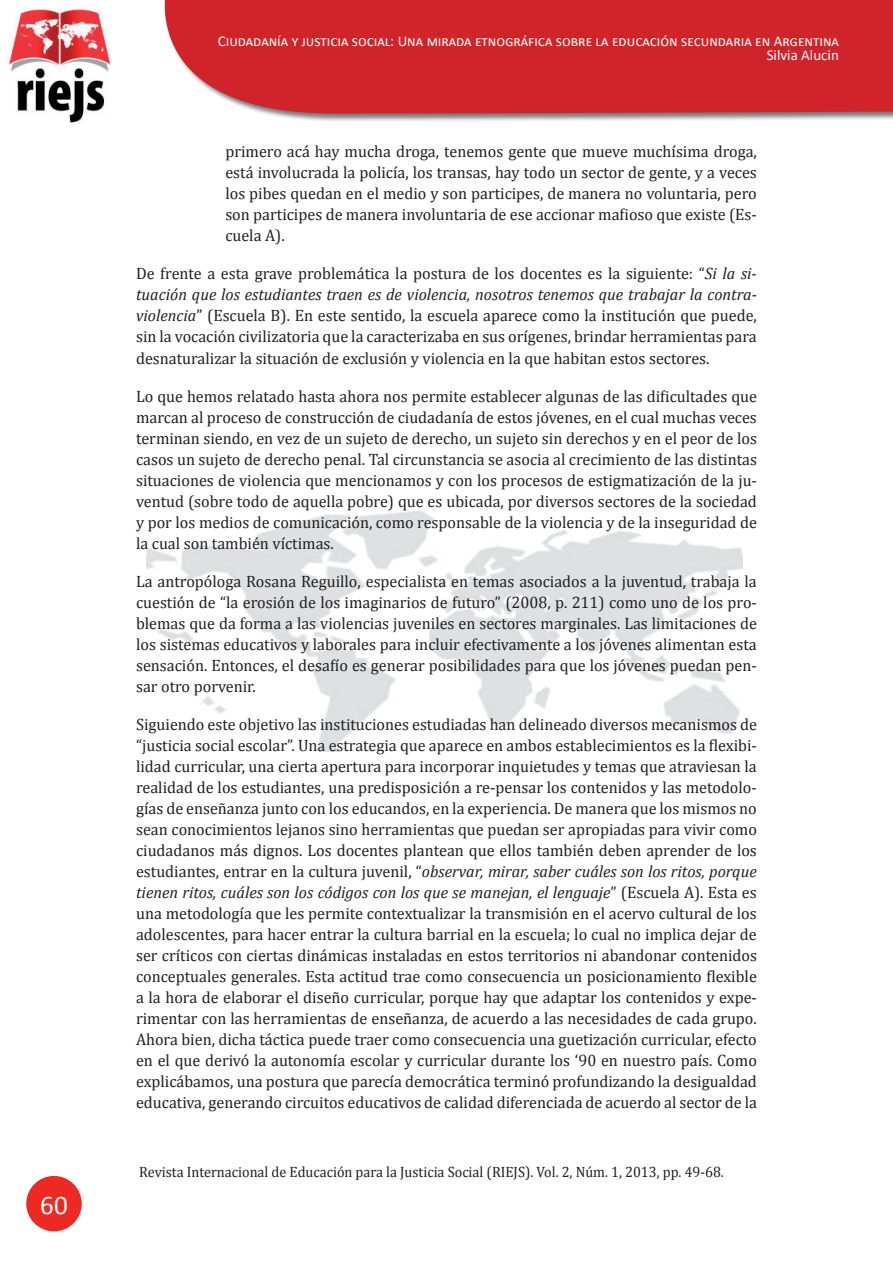
<style>
.page{position:relative;width:893px;height:1263px;background:#fff}
.page>*{position:absolute;margin:0;border:0;box-sizing:border-box;transform-origin:0 0}
.t1{font:27px "Calibri";color:#fff}
.t2{font:16.5px/21px "Cambria";color:#231f20;text-align:justify}
.t3{font:15px/13.5px "Calibri";color:#fff;text-align:right}
.t4{font:15px "Cambria";color:#231f20;scale:.95 1}
.s1{font-style:italic}
</style>
<div class="page">
<img style="left:147px;top:512px;width:596px;height:239px">
<img style="left:8px;top:7px;width:103px;height:116px">
<div style="left:164px;top:0;width:729px;height:122px;background:#231f20;opacity:.6"></div>
<div style="left:164px;top:0;width:728px;height:114px;background:#d1232a"></div>
<div style="left:26px;top:1176px;width:56px;height:55px;background:#ee2823;border-radius:50%"></div>
<hr style="left:892px;top:0;width:1px;height:122px;background:#231f20;opacity:.6">
<svg style="left:892px;top:0;width:1px;height:114px"></svg>
<h1 class="t1" style="left:40px;top:1188px;width:29px">60</h1>
<p class="t3" style="left:218px;top:35px;width:623px">Ciudadanía y justicia social: Una mirada etnográfica sobre la educación secundaria en Argentina<br>Silvia Alucin</p>
<p class="t2" style="left:225px;top:141px;width:533px">primero acá hay mucha droga, tenemos gente que mueve muchísima droga, está involucrada la policía, los transas, hay todo un sector de gente, y a veces los pibes quedan en el medio y son participes, de manera no voluntaria, pero son participes de manera involuntaria de ese accionar mafioso que existe (Es&shy;cuela A).</p>
<p class="t2" style="left:136px;top:263px;width:622px">De frente a esta grave problemática la postura de los docentes es la siguiente: “<span class="s1">Si la si&shy;tuación que los estudiantes traen es de violencia, nosotros tenemos que trabajar la contra&shy;violencia</span>” (Escuela B). En este sentido, la escuela aparece como la institución que puede, sin la vocación civilizatoria que la caracterizaba en sus orígenes, brindar herramientas para desnaturalizar la situación de exclusión y violencia en la que habitan estos sectores.</p>
<p class="t2" style="left:136px;top:385px;width:622px">Lo que hemos relatado hasta ahora nos permite establecer algunas de las dificultades que marcan al proceso de construcción de ciudadanía de estos jóvenes, en el cual muchas veces terminan siendo, en vez de un sujeto de derecho, un sujeto sin derechos y en el peor de los casos un sujeto de derecho penal. Tal circunstancia se asocia al crecimiento de las distintas situaciones de violencia que mencionamos y con los procesos de estigmatización de la ju&shy;ventud (sobre todo de aquella pobre) que es ubicada, por diversos sectores de la sociedad y por los medios de comunicación, como responsable de la violencia y de la inseguridad de la cual son también víctimas.</p>
<p class="t2" style="left:136px;top:570px;width:622px">La antropóloga Rosana Reguillo, especialista en temas asociados a la juventud, trabaja la cuestión de “la erosión de los imaginarios de futuro” (2008, p. 211) como uno de los pro&shy;blemas que da forma a las violencias juveniles en sectores marginales. Las limitaciones de los sistemas educativos y laborales para incluir efectivamente a los jóvenes alimentan esta sensación. Entonces, el desafío es generar posibilidades para que los jóvenes puedan pen&shy;sar otro porvenir.</p>
<p class="t2" style="left:136px;top:713px;width:622px">Siguiendo este objetivo las instituciones estudiadas han delineado diversos mecanismos de “justicia social escolar”. Una estrategia que aparece en ambos establecimientos es la flexibi&shy;lidad curricular, una cierta apertura para incorporar inquietudes y temas que atraviesan la realidad de los estudiantes, una predisposición a re-pensar los contenidos y las metodolo&shy;gías de enseñanza junto con los educandos, en la experiencia. De manera que los mismos no sean conocimientos lejanos sino herramientas que puedan ser apropiadas para vivir como ciudadanos más dignos. Los docentes plantean que ellos también deben aprender de los estudiantes, entrar en la cultura juvenil, “<span class="s1">observar, mirar, saber cuáles son los ritos, porque tienen ritos, cuáles son los códigos con los que se manejan, el lenguaje</span>” (Escuela A). Esta es una metodología que les permite contextualizar la transmisión en el acervo cultural de los adolescentes, para hacer entrar la cultura barrial en la escuela; lo cual no implica dejar de ser críticos con ciertas dinámicas instaladas en estos territorios ni abandonar contenidos conceptuales generales. Esta actitud trae como consecuencia un posicionamiento flexible a la hora de elaborar el diseño curricular, porque hay que adaptar los contenidos y expe&shy;rimentar con las herramientas de enseñanza, de acuerdo a las necesidades de cada grupo.<br>Ahora bien, dicha táctica puede traer como consecuencia una guetización curricular, efecto en el que derivó la autonomía escolar y curricular durante los ‘90 en nuestro país. Como explicábamos, una postura que parecía democrática terminó profundizando la desigualdad educativa, generando circuitos educativos de calidad diferenciada de acuerdo al sector de la</p>
<p class="t4" style="left:139px;top:1163px;width:617px">Revista Internacional de Educación para la Justicia Social (RIEJS). Vol. 2, Núm. 1, 2013, pp. 49-68.</p>
</div>
